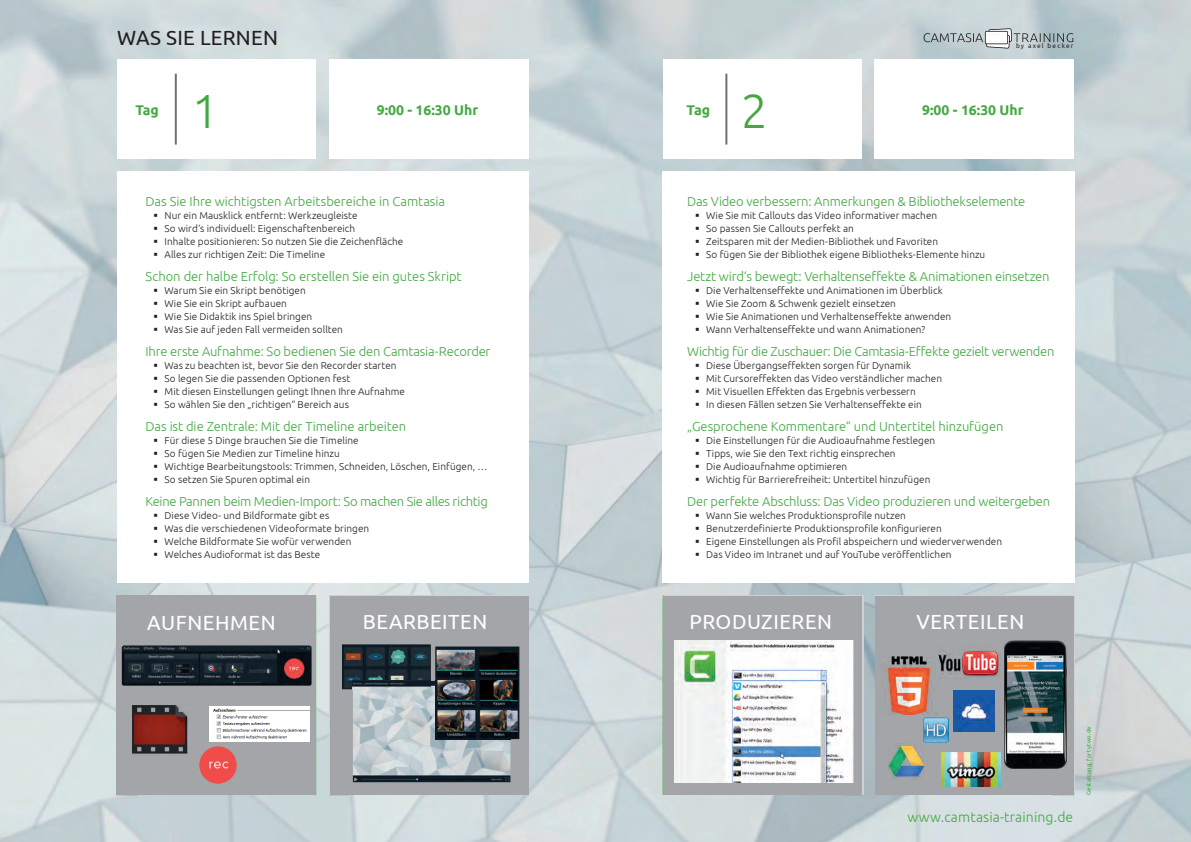
<style>
.page{position:relative;width:1191px;height:842px;background:#fff}
.page>*{position:absolute;margin:0;border:0;box-sizing:border-box;transform-origin:0 0}
.t1{font:300 48px "Ubuntu";color:#43a842}
.t2{font:20.5px "Ubuntu";letter-spacing:.01em;color:#231f20}
.t3{font:20.5px "Ubuntu";letter-spacing:.025em;color:#fff}
.t4{font:20.4px "Ubuntu";letter-spacing:.025em;color:#fff}
.t5{font:700 14px "Ubuntu";color:#43a842}
.t6{font:300 14px "Ubuntu";letter-spacing:.01em;color:#43a842}
.t7{font:300 13px "Ubuntu";letter-spacing:-.015em;color:#43a842}
.t8{font:300 10px "Ubuntu";letter-spacing:.005em;color:#231f20}
.t9{font:6.5px "Ubuntu";letter-spacing:.19em;color:#231f20}
.t10{font:6px "Ubuntu";letter-spacing:.025em;color:#43a842}
</style>
<div class="page">
<img style="left:0;top:0;width:1085px;height:596px">
<img style="left:1085px;top:0;width:106px;height:842px">
<img style="left:0;top:596px;width:139px;height:246px">
<img style="left:315px;top:596px;width:34px;height:246px">
<img style="left:526px;top:596px;width:138px;height:246px">
<img style="left:841px;top:596px;width:34px;height:246px">
<img style="left:1051px;top:596px;width:36px;height:246px">
<img style="left:349px;top:795px;width:177px;height:47px">
<img style="left:664px;top:795px;width:177px;height:47px">
<div style="left:117px;top:596px;width:199px;height:199px;background:#a4a5a9"></div>
<div style="left:117px;top:171px;width:412px;height:411px;background:#fff"></div>
<div style="left:117px;top:59px;width:199px;height:100px;background:#fff"></div>
<div style="left:662px;top:59px;width:199px;height:100px;background:#fff"></div>
<div style="left:329px;top:59px;width:200px;height:100px;background:#fff"></div>
<div style="left:662px;top:171px;width:412px;height:412px;background:#fff"></div>
<div style="left:662px;top:596px;width:199px;height:198px;background:#a4a5a9"></div>
<div style="left:330px;top:596px;width:199px;height:198px;background:#a4a5a9"></div>
<div style="left:874px;top:59px;width:200px;height:100px;background:#fff"></div>
<hr style="left:175px;top:74px;width:2px;height:71px;background:#707072">
<hr style="left:725px;top:74px;width:2px;height:71px;background:#707072">
<img style="left:122px;top:645px;width:189px;height:41px">
<div style="left:210px;top:706px;width:100px;height:36px;background:#fff"></div>
<img style="left:213px;top:708px;width:97px;height:31px">
<div style="left:875px;top:596px;width:199px;height:198px;background:#a4a5a9"></div>
<img style="left:885px;top:656px;width:53px;height:59px">
<img style="left:1004px;top:641px;width:62px;height:127px">
<img style="left:938px;top:646px;width:62px;height:33px">
<img style="left:936px;top:656px;width:2px;height:23px">
<img style="left:963px;top:652px;width:34px;height:21px">
<img style="left:923px;top:718px;width:25px;height:25px">
<img style="left:941px;top:753px;width:59px;height:33px">
<img style="left:131px;top:705px;width:58px;height:49px">
<img style="left:888px;top:745px;width:36px;height:33px">
<img style="left:953px;top:691px;width:41px;height:40px">
<img style="left:199px;top:746px;width:38px;height:38px;border-radius:19px">
<img style="left:342px;top:644px;width:89px;height:45px">
<img style="left:353px;top:681px;width:157px;height:101px">
<img style="left:353px;top:681px;width:78px;height:8px">
<img style="left:674px;top:641px;width:179px;height:141px">
<img style="left:435px;top:646px;width:84px;height:93px">
<img style="left:435px;top:681px;width:75px;height:58px">
<svg style="left:923px;top:28px;width:150px;height:21px;background:#b2bdc1"></svg>
<h2 class="t2" style="left:117px;top:25px;width:162px">WAS SIE LERNEN</h2>
<p class="t9" style="left:1016px;top:42px;width:59px">by axel becker</p>
<h3 class="t5" style="left:135px;top:101px;width:25px">Tag</h3>
<h1 class="t1" style="left:192px;top:82px;width:29px">1</h1>
<h3 class="t5" style="left:377px;top:101px;width:103px">9:00 - 16:30 Uhr</h3>
<h3 class="t5" style="left:686px;top:101px;width:25px">Tag</h3>
<h1 class="t1" style="left:741px;top:82px;width:29px">2</h1>
<h3 class="t5" style="left:922px;top:101px;width:103px">9:00 - 16:30 Uhr</h3>
<h3 class="t7" style="left:146px;top:193px;width:301px">Das Sie Ihre wichtigsten Arbeitsbereiche in Camtasia</h3>
<p class="t8" style="left:154px;top:209px;width:205px">▪ Nur ein Mausklick entfernt: Werkzeugleiste</p>
<p class="t8" style="left:154px;top:222px;width:203px">▪ So wird‘s individuell: Eigenschaftenbereich</p>
<p class="t8" style="left:154px;top:235px;width:251px">▪ Inhalte positionieren: So nutzen Sie die Zeichenfläche</p>
<p class="t8" style="left:154px;top:248px;width:173px">▪ Alles zur richtigen Zeit: Die Timeline</p>
<h3 class="t7" style="left:146px;top:268px;width:317px">Schon der halbe Erfolg: So erstellen Sie ein gutes Skript</h3>
<p class="t8" style="left:154px;top:284px;width:154px">▪ Warum Sie ein Skript benötigen</p>
<p class="t8" style="left:154px;top:297px;width:135px">▪ Wie Sie ein Skript aufbauen</p>
<p class="t8" style="left:154px;top:310px;width:160px">▪ Wie Sie Didaktik ins Spiel bringen</p>
<p class="t8" style="left:154px;top:323px;width:191px">▪ Was Sie auf jeden Fall vermeiden sollten</p>
<h3 class="t7" style="left:146px;top:343px;width:346px">Ihre erste Aufnahme: So bedienen Sie den Camtasia-Recorder</h3>
<p class="t8" style="left:154px;top:359px;width:244px">▪ Was zu beachten ist, bevor Sie den Recorder starten</p>
<p class="t8" style="left:154px;top:372px;width:198px">▪ So legen Sie die passenden Optionen fest</p>
<p class="t8" style="left:154px;top:385px;width:253px">▪ Mit diesen Einstellungen gelingt Ihnen Ihre Aufnahme</p>
<p class="t8" style="left:154px;top:398px;width:197px">▪ So wählen Sie den „richtigen“ Bereich aus</p>
<h3 class="t7" style="left:146px;top:418px;width:262px">Das ist die Zentrale: Mit der Timeline arbeiten</h3>
<p class="t8" style="left:154px;top:434px;width:207px">▪ Für diese 5 Dinge brauchen Sie die Timeline</p>
<p class="t8" style="left:154px;top:447px;width:188px">▪ So fügen Sie Medien zur Timeline hinzu</p>
<p class="t8" style="left:154px;top:460px;width:335px">▪ Wichtige Bearbeitungstools: Trimmen, Schneiden, Löschen, Einfügen, …</p>
<p class="t8" style="left:154px;top:473px;width:158px">▪ So setzen Sie Spuren optimal ein</p>
<h3 class="t7" style="left:146px;top:493px;width:344px">Keine Pannen beim Medien-Import: So machen Sie alles richtig</h3>
<p class="t8" style="left:154px;top:509px;width:177px">▪ Diese Video- und Bildformate gibt es</p>
<p class="t8" style="left:154px;top:522px;width:217px">▪ Was die verschiedenen Videoformate bringen</p>
<p class="t8" style="left:154px;top:535px;width:199px">▪ Welche Bildformate Sie wofür verwenden</p>
<p class="t8" style="left:154px;top:548px;width:168px">▪ Welches Audioformat ist das Beste</p>
<h3 class="t7" style="left:687px;top:193px;width:340px">Das Video verbessern: Anmerkungen &amp; Bibliothekselemente</h3>
<p class="t8" style="left:695px;top:209px;width:243px">▪ Wie Sie mit Callouts das Video informativer machen</p>
<p class="t8" style="left:695px;top:222px;width:160px">▪ So passen Sie Callouts perfekt an</p>
<p class="t8" style="left:695px;top:235px;width:244px">▪ Zeitsparen mit der Medien-Bibliothek und Favoriten</p>
<p class="t8" style="left:695px;top:248px;width:292px">▪ So fügen Sie der Bibliothek eigene Bibliotheks-Elemente hinzu</p>
<h3 class="t7" style="left:687px;top:268px;width:364px">Jetzt wird‘s bewegt: Verhaltenseffekte &amp; Animationen einsetzen</h3>
<p class="t8" style="left:695px;top:284px;width:249px">▪ Die Verhaltenseffekte und Animationen im Überblick</p>
<p class="t8" style="left:695px;top:297px;width:202px">▪ Wie Sie Zoom &amp; Schwenk gezielt einsetzen</p>
<p class="t8" style="left:695px;top:310px;width:257px">▪ Wie Sie Animationen und Verhaltenseffekte anwenden</p>
<p class="t8" style="left:695px;top:323px;width:231px">▪ Wann Verhaltenseffekte und wann Animationen?</p>
<h3 class="t7" style="left:687px;top:343px;width:369px">Wichtig für die Zuschauer: Die Camtasia-Effekte gezielt verwenden</h3>
<p class="t8" style="left:695px;top:359px;width:217px">▪ Diese Übergangseffekten sorgen für Dynamik</p>
<p class="t8" style="left:695px;top:372px;width:248px">▪ Mit Cursoreffekten das Video verständlicher machen</p>
<p class="t8" style="left:695px;top:385px;width:222px">▪ Mit Visuellen Effekten das Ergebnis verbessern</p>
<p class="t8" style="left:695px;top:398px;width:228px">▪ In diesen Fällen setzen Sie Verhaltenseffekte ein</p>
<h3 class="t7" style="left:687px;top:418px;width:318px">„Gesprochene Kommentare“ und Untertitel hinzufügen</h3>
<p class="t8" style="left:695px;top:434px;width:242px">▪ Die Einstellungen für die Audioaufnahme festlegen</p>
<p class="t8" style="left:695px;top:447px;width:202px">▪ Tipps, wie Sie den Text richtig einsprechen</p>
<p class="t8" style="left:695px;top:460px;width:154px">▪ Die Audioaufnahme optimieren</p>
<p class="t8" style="left:695px;top:473px;width:237px">▪ Wichtig für Barrierefreiheit: Untertitel hinzufügen</p>
<h3 class="t7" style="left:687px;top:493px;width:364px">Der perfekte Abschluss: Das Video produzieren und weitergeben</h3>
<p class="t8" style="left:695px;top:509px;width:212px">▪ Wann Sie welches Produktionsprofile nutzen</p>
<p class="t8" style="left:695px;top:522px;width:248px">▪ Benutzerdefinierte Produktionsprofile konfigurieren</p>
<p class="t8" style="left:695px;top:535px;width:308px">▪ Eigene Einstellungen als Profil abspeichern und wiederverwenden</p>
<p class="t8" style="left:695px;top:548px;width:258px">▪ Das Video im Intranet und auf YouTube veröffentlichen</p>
<h2 class="t3" style="left:147px;top:610px;width:130px">AUFNEHMEN</h2>
<h3 class="t4" style="left:363px;top:610px;width:126px">BEARBEITEN</h3>
<h3 class="t4" style="left:689px;top:610px;width:144px">PRODUZIEREN</h3>
<h3 class="t4" style="left:916px;top:610px;width:109px">VERTEILEN</h3>
<h3 class="t6" style="left:907px;top:809px;width:167px">www.camtasia-training.de</h3>
<p class="t10" style="left:1085px;top:795px;width:70px;rotate:-90deg">Gestaltung: fortytwo.de</p>
</div>
